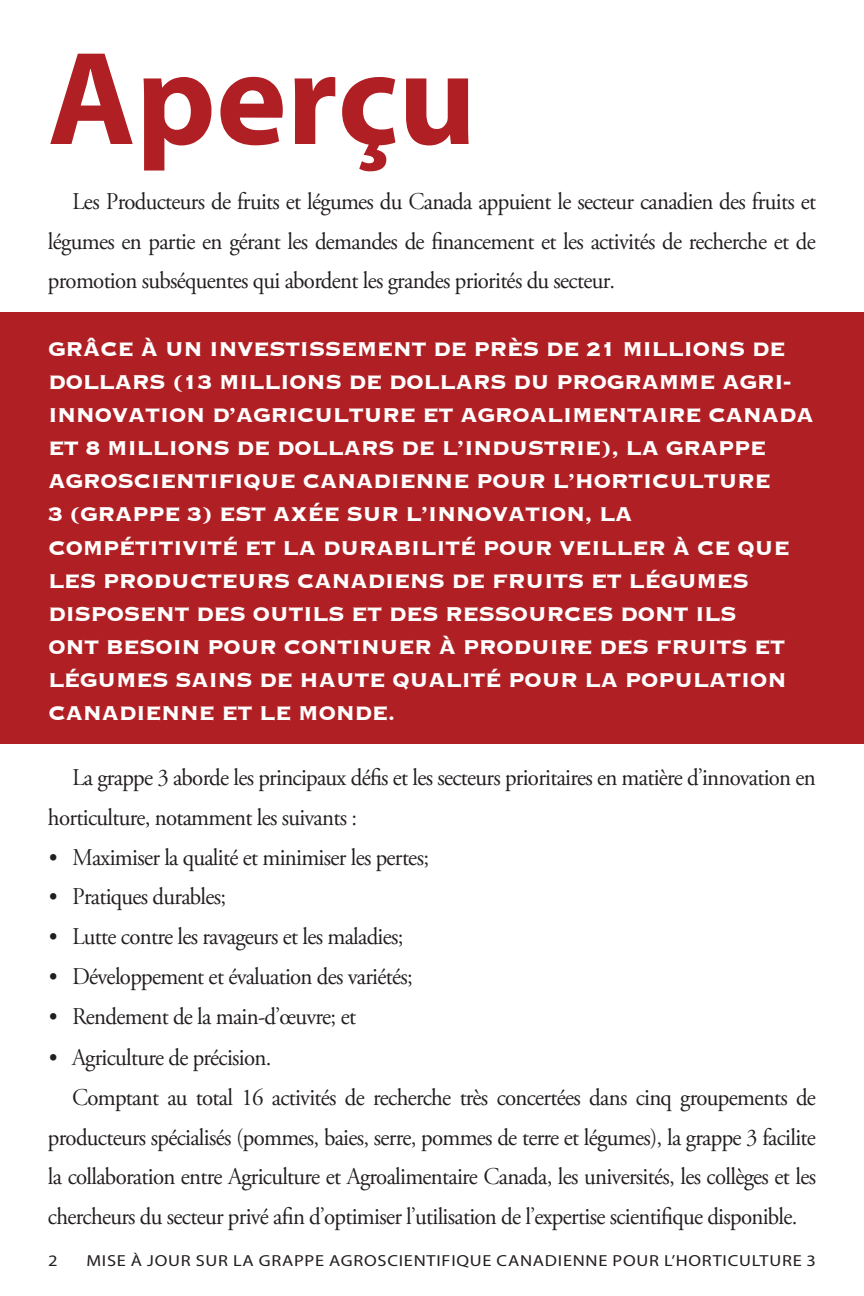
<style>
.page{position:relative;width:864px;height:1296px;background:#fff}
.page>*{position:absolute;margin:0;border:0;box-sizing:border-box;transform-origin:0 0}
.Heading{font:700 134px "Myriad";color:#b01f23}
.Subhead{font:700 26px/33px "Copperplate";letter-spacing:-.02em;color:#fff;scale:.95 1}
.t1{font:24px/39.6px "Adobe Garamond Pro";letter-spacing:-.03em;color:#231f20;text-align:justify;scale:.95 1}
.t2{font:16px "Myriad Pro";letter-spacing:.04em;color:#231f20;scale:1.15 1}
</style>
<div class="page">
<div style="left:0;top:312px;width:864px;height:432px;background:#b01f23"></div>
<p class="Heading" style="left:48px;top:30px;width:430px">Aperçu</p>
<p class="t1" style="left:48px;top:183px;width:810px;text-indent:24px">Les Producteurs de fruits et légumes du Canada appuient le secteur canadien des fruits et légumes en partie en gérant les demandes de financement et les activités de recherche et de promotion subséquentes qui abordent les grandes priorités du secteur.</p>
<p class="Subhead" style="left:48px;top:331px;width:808px">GRÂCE À UN INVESTISSEMENT DE PRÈS DE 21 MILLIONS DE DOLLARS (13 MILLIONS DE DOLLARS DU PROGRAMME AGRI-INNOVATION D’AGRICULTURE ET AGROALIMENTAIRE CANADA ET 8 MILLIONS DE DOLLARS DE L’INDUSTRIE), LA GRAPPE AGROSCIENTIFIQUE CANADIENNE POUR L’HORTICULTURE<br>3 (GRAPPE 3) EST AXÉE SUR L’INNOVATION, LA COMPÉTITIVITÉ ET LA DURABILITÉ POUR VEILLER À CE QUE LES PRODUCTEURS CANADIENS DE FRUITS ET LÉGUMES DISPOSENT DES OUTILS ET DES RESSOURCES DONT ILS<br>ONT BESOIN POUR CONTINUER À PRODUIRE DES FRUITS ET LÉGUMES SAINS DE HAUTE QUALITÉ POUR LA POPULATION CANADIENNE ET LE MONDE.</p>
<p class="t1" style="left:48px;top:759px;width:810px;text-indent:24px">La grappe 3 aborde les principaux défis et les secteurs prioritaires en matière d’innovation en horticulture, notamment les suivants :</p>
<p class="t1" style="left:48px;top:838px;width:403px">• Maximiser la qualité et minimiser les pertes;</p>
<p class="t1" style="left:48px;top:878px;width:189px">• Pratiques durables;</p>
<p class="t1" style="left:48px;top:918px;width:376px">• Lutte contre les ravageurs et les maladies;</p>
<p class="t1" style="left:48px;top:957px;width:386px">• Développement et évaluation des variétés;</p>
<p class="t1" style="left:48px;top:997px;width:326px">• Rendement de la main-d’œuvre; et</p>
<p class="t1" style="left:48px;top:1039px;width:237px">• Agriculture de précision.</p>
<p class="t1" style="left:48px;top:1078px;width:810px;text-indent:24px">Comptant au total 16 activités de recherche très concertées dans cinq groupements de producteurs spécialisés (pommes, baies, serre, pommes de terre et légumes), la grappe 3 facilite la collaboration entre Agriculture et Agroalimentaire Canada, les universités, les collèges et les chercheurs du secteur privé afin d’optimiser l’utilisation de l’expertise scientifique disponible.</p>
<p class="t2" style="left:48px;top:1251px;width:10px">2</p>
<p class="t2" style="left:86px;top:1251px;width:636px">MISE À JOUR SUR LA GRAPPE AGROSCIENTIFIQUE CANADIENNE POUR L’HORTICULTURE 3</p>
</div>
